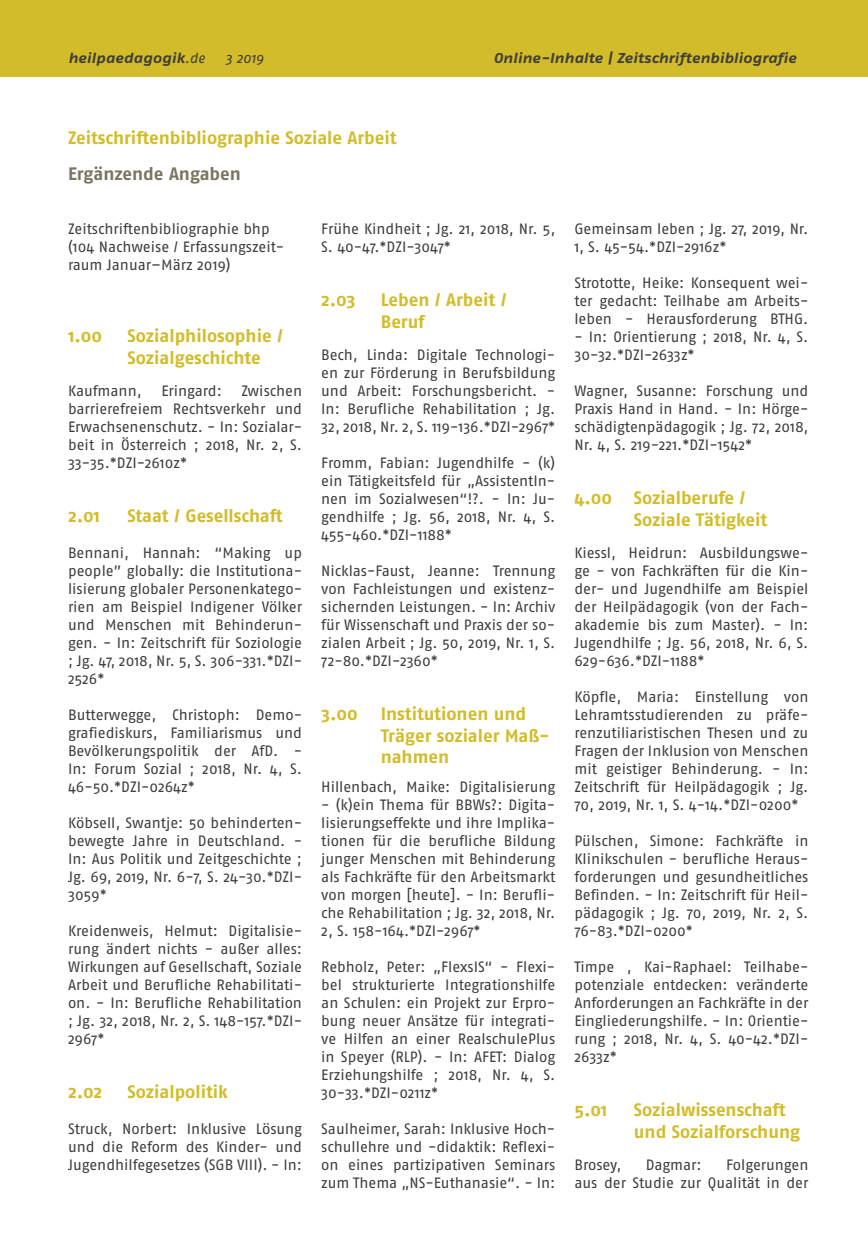
<style>
.page{position:relative;width:868px;height:1242px;background:#fff}
.page>*{position:absolute;margin:0;border:0;box-sizing:border-box;transform-origin:0 0}
.t1{font:700 18px/21.6px "Fago No";color:#d3bc29}
.t2{font:700 18px "Fago No";color:#787661}
.t3{font:15px/18px "Fago No";color:#3e3d39;text-align:justify}
.t4{font:italic 700 14.25px "Fago Ex";color:#3e3d39}
.t5{font:italic 14.25px "Fago No";color:#3e3d39}
.s1{font-family:"Fago No";font-weight:400}
</style>
<div class="page">
<div style="left:0;top:0;width:867px;height:77px;background:#d3bc29"></div>
<p class="t4" style="left:68px;top:49px;width:138px">heilpaedagogik<span class="s1">.de</span></p>
<p class="t5" style="left:225px;top:50px;width:40px">3 2019</p>
<p class="t4" style="left:493px;top:49px;width:304px">Online-Inhalte | Zeitschriftenbibliografie</p>
<p class="t1" style="left:68px;top:127px;width:330px">Zeitschriftenbibliographie Soziale Arbeit</p>
<p class="t2" style="left:68px;top:163px;width:174px">Ergänzende Angaben</p>
<p class="t3" style="left:68px;top:220px;width:217px;text-align:left">Zeitschriftenbibliographie bhp (104 Nachweise / Erfassungszeit&shy;raum Januar–März 2019)</p>
<p class="t1" style="left:68px;top:325px;width:36px">1.00</p>
<p class="t1" style="left:128px;top:325px;width:157px">Sozialphilosophie /<br>Sozialgeschichte</p>
<p class="t3" style="left:68px;top:382px;width:75px">Kaufmann,</p>
<p class="t3" style="left:161px;top:382px;width:62px">Eringard:</p>
<p class="t3" style="left:68px;top:382px;width:235px;text-indent:173px">Zwischen barrierefreiem Rechtsverkehr und Erwachsenenschutz. - In: Sozialar&shy;beit in Österreich ; 2018, Nr. 2, S.<br>33-35.*DZI-2610z*</p>
<p class="t1" style="left:68px;top:505px;width:34px">2.01</p>
<p class="t1" style="left:128px;top:505px;width:156px">Staat / Gesellschaft</p>
<p class="t3" style="left:68px;top:544px;width:235px">Bennani, Hannah: “Making up people” globally: die Institutiona&shy;lisierung globaler Personenkatego&shy;rien am Beispiel Indigener Völker und Menschen mit Behinderun&shy;gen. - In: Zeitschrift für Soziologie ; Jg. 47, 2018, Nr. 5, S. 306-331.*DZI-2526*</p>
<p class="t3" style="left:68px;top:706px;width:235px">Butterwegge, Christoph: Demo&shy;grafiediskurs, Familiarismus und Bevölkerungspolitik der AfD. - In: Forum Sozial ; 2018, Nr. 4, S.<br>46-50.*DZI-0264z*</p>
<p class="t3" style="left:68px;top:814px;width:235px">Köbsell, Swantje: 50 behinderten&shy;bewegte Jahre in Deutschland. - In: Aus Politik und Zeitgeschichte ; Jg. 69, 2019, Nr. 6-7, S. 24-30.*DZI-3059*</p>
<p class="t3" style="left:68px;top:922px;width:235px">Kreidenweis, Helmut: Digitalisie&shy;rung ändert nichts - außer alles:<br>Wirkungen auf Gesellschaft, Soziale Arbeit und Berufliche Rehabilitati&shy;on. - In: Berufliche Rehabilitation ; Jg. 32, 2018, Nr. 2, S. 148-157.*DZI-2967*</p>
<p class="t1" style="left:68px;top:1081px;width:36px">2.02</p>
<p class="t1" style="left:128px;top:1081px;width:102px">Sozialpolitik</p>
<p class="t3" style="left:68px;top:1120px;width:235px">Struck, Norbert: Inklusive Lösung und die Reform des Kinder- und Jugendhilfegesetzes (SGB VIII). - In:</p>
<p class="t3" style="left:321px;top:220px;width:235px">Frühe Kindheit ; Jg. 21, 2018, Nr. 5,<br>S. 40-47.*DZI-3047*</p>
<p class="t1" style="left:321px;top:289px;width:36px">2.03</p>
<p class="t1" style="left:381px;top:289px;width:127px">Leben / Arbeit /<br>Beruf</p>
<p class="t3" style="left:321px;top:346px;width:235px">Bech, Linda: Digitale Technologi&shy;en zur Förderung in Berufsbildung und Arbeit: Forschungsbericht. - In: Berufliche Rehabilitation ; Jg.<br>32, 2018, Nr. 2, S. 119-136.*DZI-2967*</p>
<p class="t3" style="left:321px;top:454px;width:235px">Fromm, Fabian: Jugendhilfe - (k) ein Tätigkeitsfeld für „AssistentIn&shy;nen im Sozialwesen“!?. - In: Ju&shy;gendhilfe ; Jg. 56, 2018, Nr. 4, S.<br>455-460.*DZI-1188*</p>
<p class="t3" style="left:321px;top:562px;width:236px">Nicklas-Faust, Jeanne: Trennung von Fachleistungen und existenz&shy;sichernden Leistungen. - In: Archiv für Wissenschaft und Praxis der so&shy;zialen Arbeit ; Jg. 50, 2019, Nr. 1, S.<br>72-80.*DZI-2360*</p>
<p class="t1" style="left:321px;top:703px;width:38px">3.00</p>
<p class="t1" style="left:381px;top:703px;width:170px">Institutionen und<br>Träger sozialer Maß&shy;nahmen</p>
<p class="t3" style="left:321px;top:778px;width:235px">Hillenbach, Maike: Digitalisierung</p>
<p class="t3" style="left:321px;top:796px;width:236px">- (k)ein Thema für BBWs?: Digita&shy;lisierungseffekte und ihre Implika&shy;tionen für die berufliche Bildung junger Menschen mit Behinderung als Fachkräfte für den Arbeitsmarkt von morgen [heute]. - In: Berufli&shy;che Rehabilitation ; Jg. 32, 2018, Nr.<br>2, S. 158-164.*DZI-2967*</p>
<p class="t3" style="left:321px;top:958px;width:235px">Rebholz, Peter: „FlexsIS“ - Flexi&shy;bel strukturierte Integrationshilfe an Schulen: ein Projekt zur Erpro&shy;bung neuer Ansätze für integrati&shy;ve Hilfen an einer RealschulePlus in Speyer (RLP). - In: AFET: Dialog Erziehungshilfe ; 2018, Nr. 4, S.<br>30-33.*DZI-0211z*</p>
<p class="t3" style="left:321px;top:1120px;width:235px">Saulheimer, Sarah: Inklusive Hoch&shy;schullehre und -didaktik: Reflexi&shy;on eines partizipativen Seminars zum Thema „NS-Euthanasie“. - In:</p>
<p class="t3" style="left:574px;top:220px;width:235px">Gemeinsam leben ; Jg. 27, 2019, Nr.<br>1, S. 45-54.*DZI-2916z*</p>
<p class="t3" style="left:574px;top:274px;width:235px">Strototte, Heike: Konsequent wei&shy;ter gedacht: Teilhabe am Arbeits&shy;leben - Herausforderung BTHG.</p>
<p class="t3" style="left:574px;top:328px;width:235px">- In: Orientierung ; 2018, Nr. 4, S.<br>30-32.*DZI-2633z*</p>
<p class="t3" style="left:574px;top:382px;width:235px">Wagner, Susanne: Forschung und Praxis Hand in Hand. - In: Hörge&shy;schädigtenpädagogik ; Jg. 72, 2018, Nr. 4, S. 219-221.*DZI-1542*</p>
<p class="t1" style="left:634px;top:487px;width:135px;text-indent:-60px">4.00 Sozialberufe /<br>Soziale Tätigkeit</p>
<p class="t3" style="left:574px;top:544px;width:235px">Kiessl, Heidrun: Ausbildungswe&shy;ge - von Fachkräften für die Kin&shy;der- und Jugendhilfe am Beispiel der Heilpädagogik (von der Fach&shy;akademie bis zum Master). - In:<br>Jugendhilfe ; Jg. 56, 2018, Nr. 6, S.<br>629-636.*DZI-1188*</p>
<p class="t3" style="left:574px;top:688px;width:235px">Köpfle, Maria: Einstellung von Lehramtsstudierenden zu präfe&shy;renzutiliaristischen Thesen und zu Fragen der Inklusion von Menschen mit geistiger Behinderung. - In:<br>Zeitschrift für Heilpädagogik ; Jg.<br>70, 2019, Nr. 1, S. 4-14.*DZI-0200*</p>
<p class="t3" style="left:574px;top:832px;width:235px">Pülschen, Simone: Fachkräfte in Klinikschulen - berufliche Heraus&shy;forderungen und gesundheitliches Befinden. - In: Zeitschrift für Heil&shy;pädagogik ; Jg. 70, 2019, Nr. 2, S.<br>76-83.*DZI-0200*</p>
<p class="t3" style="left:574px;top:958px;width:235px">Timpe , Kai-Raphael: Teilhabe&shy;potenziale entdecken: veränderte Anforderungen an Fachkräfte in der Eingliederungshilfe. - In: Orientie&shy;rung ; 2018, Nr. 4, S. 40-42.*DZI-2633z*</p>
<p class="t1" style="left:574px;top:1099px;width:35px">5.01</p>
<p class="t1" style="left:634px;top:1099px;width:168px">Sozialwissenschaft und Sozialforschung</p>
<p class="t3" style="left:574px;top:1156px;width:48px">Brosey,</p>
<p class="t3" style="left:645px;top:1156px;width:57px">Dagmar:</p>
<p class="t3" style="left:574px;top:1156px;width:235px;text-align:right">Folgerungen<br>aus der Studie zur Qualität in der</p>
</div>
